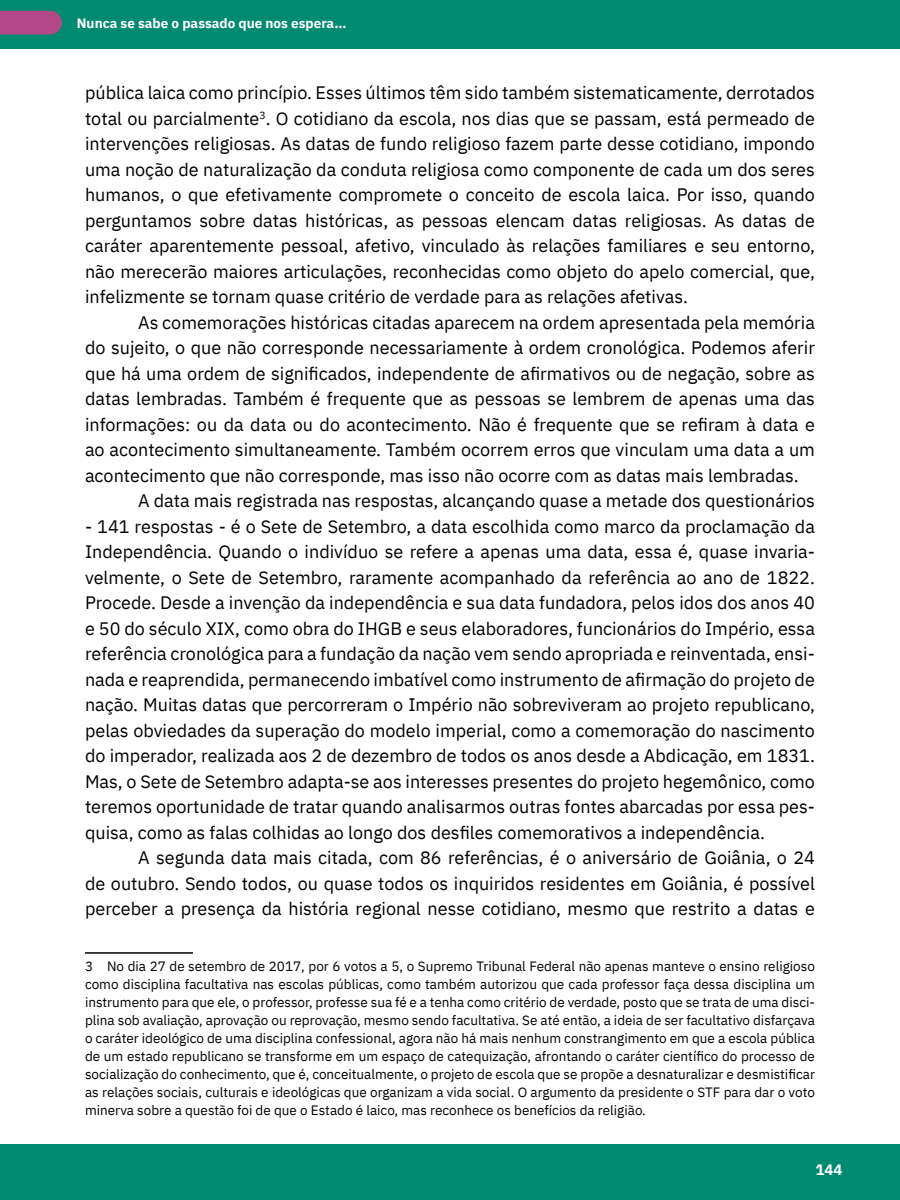
<style>
.page{position:relative;width:900px;height:1200px;background:#fff}
.page>*{position:absolute;margin:0;border:0;box-sizing:border-box;transform-origin:0 0}
.Corpo_do_Texto{font:18px/25.5px "IBM Plex Sans";color:#000;text-align:justify}
.t1{font:700 15px "IBM Plex Sans";color:#fff}
.Rodapé{font:13.5px/18px "IBM Plex Sans";color:#000;text-align:justify}
.t2{font:700 13.5px "IBM Plex Sans";color:#fff}
</style>
<div class="page">
<div style="left:0;top:1144px;width:900px;height:56px;background:#018a72"></div>
<div style="left:0;top:0;width:900px;height:49px;background:#018a72"></div>
<svg style="left:0;top:11px;width:62px;height:23px"></svg>
<hr style="left:85px;top:952px;width:108px;height:2px;background:#000">
<p class="t2" style="left:77px;top:12px;width:271px">Nunca se sabe o passado que nos espera…</p>
<p class="Corpo_do_Texto" style="left:85px;top:78px;width:731px">pública laica como princípio. Esses últimos têm sido também sistematicamente, derrotados total ou parcialmente<sup>3</sup>. O cotidiano da escola, nos dias que se passam, está permeado de intervenções religiosas. As datas de fundo religioso fazem parte desse cotidiano, impondo uma noção de naturalização da conduta religiosa como componente de cada um dos seres humanos, o que efetivamente compromete o conceito de escola laica. Por isso, quando perguntamos sobre datas históricas, as pessoas elencam datas religiosas. As datas de caráter aparentemente pessoal, afetivo, vinculado às relações familiares e seu entorno, não merecerão maiores articulações, reconhecidas como objeto do apelo comercial, que, infelizmente se tornam quase critério de verdade para as relações afetivas.</p>
<p class="Corpo_do_Texto" style="left:85px;top:308px;width:731px;text-indent:53px">As comemorações históricas citadas aparecem na ordem apresentada pela memória do sujeito, o que não corresponde necessariamente à ordem cronológica. Podemos aferir que há uma ordem de significados, independente de afirmativos ou de negação, sobre as datas lembradas. Também é frequente que as pessoas se lembrem de apenas uma das informações: ou da data ou do acontecimento. Não é frequente que se refiram à data e ao acontecimento simultaneamente. Também ocorrem erros que vinculam uma data a um acontecimento que não corresponde, mas isso não ocorre com as datas mais lembradas.</p>
<p class="Corpo_do_Texto" style="left:138px;top:486px;width:678px">A data mais registrada nas respostas, alcançando quase a metade dos questionários</p>
<p class="Corpo_do_Texto" style="left:85px;top:512px;width:731px">- 141 respostas - é o Sete de Setembro, a data escolhida como marco da proclamação da Independência. Quando o indivíduo se refere a apenas uma data, essa é, quase invaria&shy;velmente, o Sete de Setembro, raramente acompanhado da referência ao ano de 1822.<br>Procede. Desde a invenção da independência e sua data fundadora, pelos idos dos anos 40 e 50 do século XIX, como obra do IHGB e seus elaboradores, funcionários do Império, essa referência cronológica para a fundação da nação vem sendo apropriada e reinventada, ensi&shy;nada e reaprendida, permanecendo imbatível como instrumento de afirmação do projeto de nação. Muitas datas que percorreram o Império não sobreviveram ao projeto republicano, pelas obviedades da superação do modelo imperial, como a comemoração do nascimento do imperador, realizada aos 2 de dezembro de todos os anos desde a Abdicação, em 1831.<br>Mas, o Sete de Setembro adapta-se aos interesses presentes do projeto hegemônico, como teremos oportunidade de tratar quando analisarmos outras fontes abarcadas por essa pes&shy;quisa, como as falas colhidas ao longo dos desfiles comemorativos a independência.</p>
<p class="Corpo_do_Texto" style="left:85px;top:843px;width:731px;text-indent:53px">A segunda data mais citada, com 86 referências, é o aniversário de Goiânia, o 24 de outubro. Sendo todos, ou quase todos os inquiridos residentes em Goiânia, é possível perceber a presença da história regional nesse cotidiano, mesmo que restrito a datas e</p>
<p class="Rodapé" style="left:85px;top:956px;width:731px">3 No dia 27 de setembro de 2017, por 6 votos a 5, o Supremo Tribunal Federal não apenas manteve o ensino religioso como disciplina facultativa nas escolas públicas, como também autorizou que cada professor faça dessa disciplina um instrumento para que ele, o professor, professe sua fé e a tenha como critério de verdade, posto que se trata de uma disci&shy;plina sob avaliação, aprovação ou reprovação, mesmo sendo facultativa. Se até então, a ideia de ser facultativo disfarçava o caráter ideológico de uma disciplina confessional, agora não há mais nenhum constrangimento em que a escola pública de um estado republicano se transforme em um espaço de catequização, afrontando o caráter científico do processo de socialização do conhecimento, que é, conceitualmente, o projeto de escola que se propõe a desnaturalizar e desmistificar as relações sociais, culturais e ideológicas que organizam a vida social. O argumento da presidente o STF para dar o voto minerva sobre a questão foi de que o Estado é laico, mas reconhece os benefícios da religião.</p>
<p class="t1" style="left:816px;top:1158px;width:28px">144</p>
</div>
